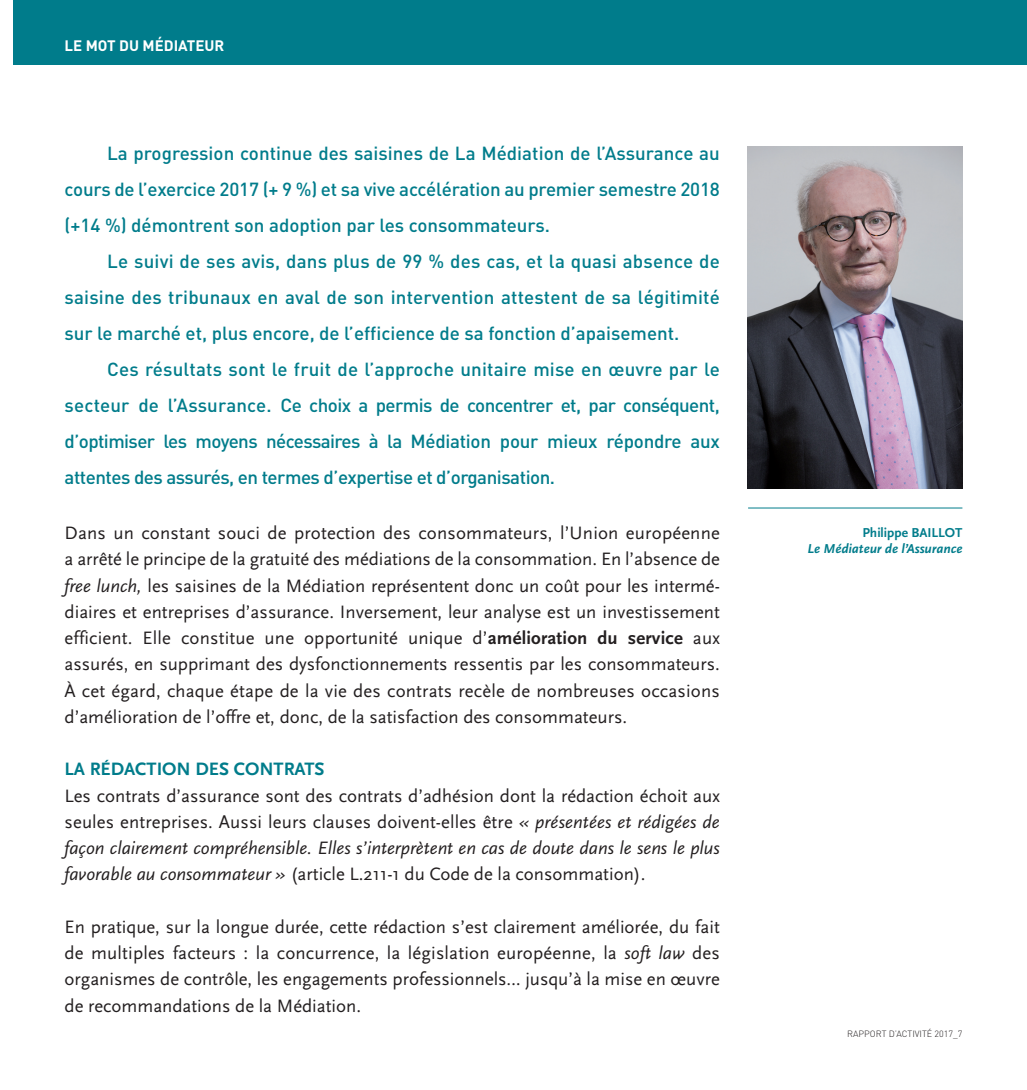
<style>
.page{position:relative;width:1027px;height:1090px;background:#fff}
.page>*{position:absolute;margin:0;border:0;box-sizing:border-box;transform-origin:0 0}
.t1{font:18.75px/26.2px "Scala Sans";color:#231f20;text-align:justify}
.t2{font:500 18.75px/36px "DIN";color:#007c8b;text-align:justify}
.t3{font:700 18.75px "Scala Sans";color:#007c8b}
.t4{font:700 15px "DIN";color:#fff}
.t5{font:italic 700 13.5px "Scala Sans";color:#007c8b}
.t6{font:700 13.5px "Scala Sans";color:#007c8b}
.t7{font:300 9px "DIN";color:#231f20}
.s1{font-style:italic}
.s2{font-weight:700}
</style>
<div class="page">
<img style="left:747px;top:147px;width:215px;height:342px">
<div style="left:14px;top:0;width:1012px;height:65px;background:#007c8b"></div>
<hr style="left:748px;top:508px;width:214px;height:1px;background:#007c8b">
<p class="t4" style="left:65px;top:37px;width:161px">LE MOT DU MÉDIATEUR</p>
<p class="t2" style="left:65px;top:136px;width:656px;text-indent:43px">La progression continue des saisines de La Médiation de l’Assurance au cours de l’exercice 2017 (+ 9 %) et sa vive accélération au premier semestre 2018 (+14 %) démontrent son adoption par les consommateurs.</p>
<p class="t2" style="left:65px;top:244px;width:656px;text-indent:43px">Le suivi de ses avis, dans plus de 99 % des cas, et la quasi absence de saisine des tribunaux en aval de son intervention attestent de sa légitimité sur le marché et, plus encore, de l’efficience de sa fonction d’apaisement.</p>
<p class="t2" style="left:65px;top:352px;width:656px;text-indent:43px">Ces résultats sont le fruit de l’approche unitaire mise en œuvre par le secteur de l’Assurance. Ce choix a permis de concentrer et, par conséquent, d’optimiser les moyens nécessaires à la Médiation pour mieux répondre aux attentes des assurés, en termes d’expertise et d’organisation.</p>
<p class="t1" style="left:65px;top:520px;width:656px">Dans un constant souci de protection des consommateurs, l’Union européenne a arrêté le principe de la gratuité des médiations de la consommation. En l’absence de <span class="s1">free lunch,</span> les saisines de la Médiation représentent donc un coût pour les intermé&shy;diaires et entreprises d’assurance. Inversement, leur analyse est un investissement efficient. Elle constitue une opportunité unique d’<span class="s2">amélioration du service</span> aux assurés, en supprimant des dysfonctionnements ressentis par les consommateurs.<br>À cet égard, chaque étape de la vie des contrats recèle de nombreuses occasions d’amélioration de l’offre et, donc, de la satisfaction des consommateurs.</p>
<p class="t3" style="left:65px;top:758px;width:261px">LA RÉDACTION DES CONTRATS</p>
<p class="t1" style="left:65px;top:782px;width:656px">Les contrats d’assurance sont des contrats d’adhésion dont la rédaction échoit aux seules entreprises. Aussi leurs clauses doivent-elles être <span class="s1">« présentées et rédigées de façon clairement compréhensible. Elles s’interprètent en cas de doute dans le sens le plus favorable au consommateur »</span> (article L.211-1 du Code de la consommation).</p>
<p class="t1" style="left:65px;top:913px;width:656px">En pratique, sur la longue durée, cette rédaction s’est clairement améliorée, du fait de multiples facteurs : la concurrence, la législation européenne, la <span class="s1">soft law</span> des organismes de contrôle, les engagements professionnels… jusqu’à la mise en œuvre de recommandations de la Médiation.</p>
<p class="t6" style="left:862px;top:524px;width:101px">Philippe BAILLOT</p>
<p class="t5" style="left:807px;top:540px;width:156px">Le Médiateur de l’Assurance</p>
<p class="t7" style="left:847px;top:1029px;width:117px">RAPPORT D’ACTIVITÉ 2017_7</p>
</div>
